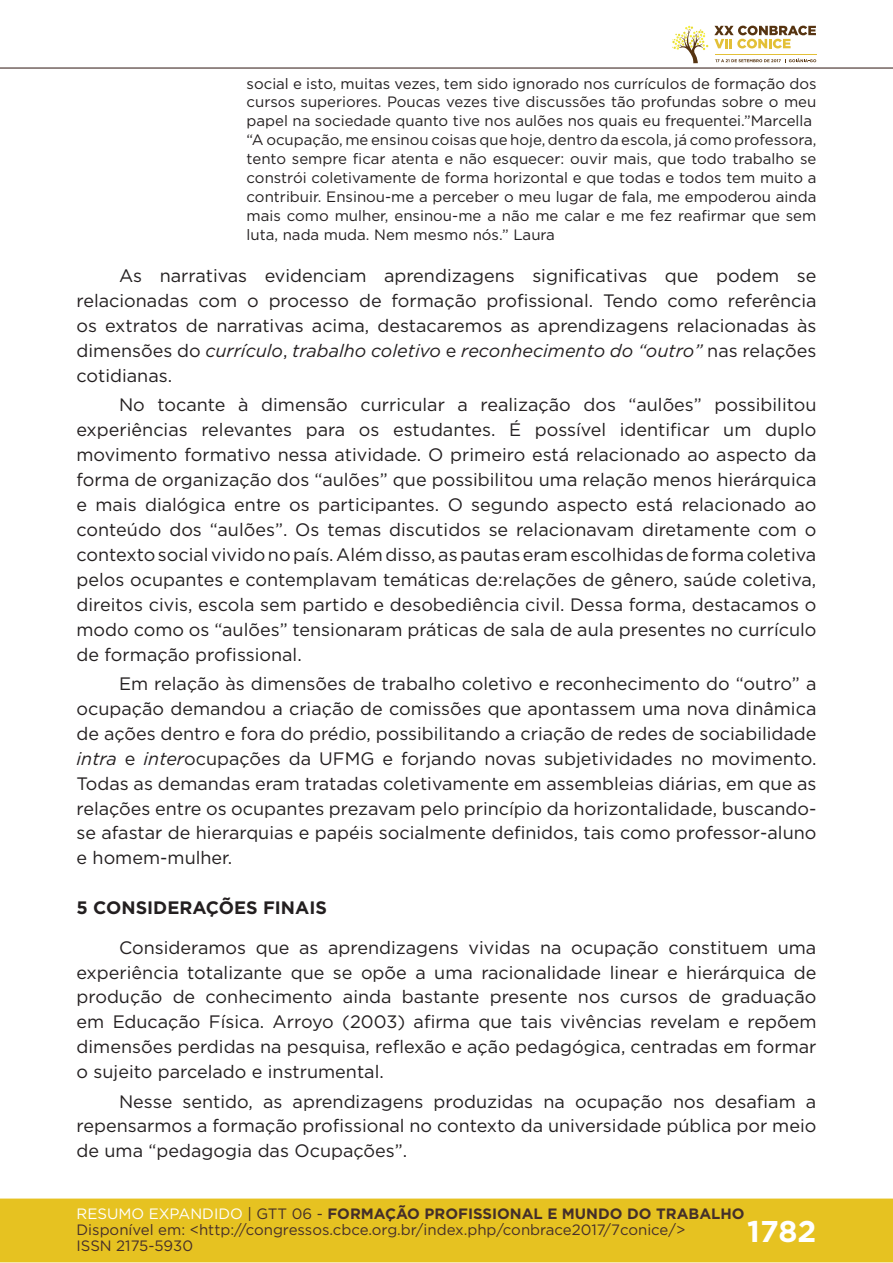
<style>
.page{position:relative;width:893px;height:1263px;background:#fff}
.page>*{position:absolute;margin:0;border:0;box-sizing:border-box;transform-origin:0 0}
.t1{font:700 30px "Gotham";color:#fff}
.t2{font:18px/24.9px "Gotham";color:#231f20;text-align:justify}
.t3{font:700 18px "Gotham";color:#231f20}
.t4{font:15px/18.9px "Gotham";color:#231f20}
.t5{font:15px/16px "Gotham";color:#462f2a}
.s1{font-style:italic}
.s2{color:#fff}
.s3{color:#442f2a}
.s4{font-weight:700;color:#442f2a}
</style>
<div class="page">
<div style="left:0;top:1198px;width:893px;height:64px;background:#e6c221;border:2px solid #e6c221"></div>
<hr style="left:0;top:67px;width:893px;height:2px;background:#442f2a">
<svg style="left:672px;top:26px;width:144px;height:37px"></svg>
<p class="t4" style="left:247px;top:73px;width:571px">social e isto, muitas vezes, tem sido ignorado nos currículos de formação dos cursos superiores. Poucas vezes tive discussões tão profundas sobre o meu papel na sociedade quanto tive nos aulões nos quais eu frequentei.”Marcella “A ocupação, me ensinou coisas que hoje, dentro da escola, já como professora, tento sempre ficar atenta e não esquecer: ouvir mais, que todo trabalho se constrói coletivamente de forma horizontal e que todas e todos tem muito a contribuir. Ensinou-me a perceber o meu lugar de fala, me empoderou ainda mais como mulher, ensinou-me a não me calar e me fez reafirmar que sem luta, nada muda. Nem mesmo nós.” Laura</p>
<p class="t2" style="left:77px;top:263px;width:741px;text-indent:43px">As narrativas evidenciam aprendizagens significativas que podem se relacionadas com o processo de formação profissional. Tendo como referência os extratos de narrativas acima, destacaremos as aprendizagens relacionadas às dimensões do <span class="s1">currículo</span>, <span class="s1">trabalho coletivo</span> e <span class="s1">reconhecimento do “outro”</span> nas relações cotidianas.</p>
<p class="t2" style="left:77px;top:392px;width:741px;text-indent:43px">No tocante à dimensão curricular a realização dos “aulões” possibilitou experiências relevantes para os estudantes. É possível identificar um duplo movimento formativo nessa atividade. O primeiro está relacionado ao aspecto da forma de organização dos “aulões” que possibilitou uma relação menos hierárquica e mais dialógica entre os participantes. O segundo aspecto está relacionado ao conteúdo dos “aulões”. Os temas discutidos se relacionavam diretamente com o contexto social vivido no país. Além disso, as pautas eram escolhidas de forma coletiva pelos ocupantes e contemplavam temáticas de:relações de gênero, saúde coletiva, direitos civis, escola sem partido e desobediência civil. Dessa forma, destacamos o modo como os “aulões” tensionaram práticas de sala de aula presentes no currículo de formação profissional.</p>
<p class="t2" style="left:77px;top:670px;width:741px;text-indent:43px">Em relação às dimensões de trabalho coletivo e reconhecimento do “outro” a ocupação demandou a criação de comissões que apontassem uma nova dinâmica de ações dentro e fora do prédio, possibilitando a criação de redes de sociabilidade <span class="s1">intra</span> e <span class="s1">inter</span>ocupações da UFMG e forjando novas subjetividades no movimento.<br>Todas as demandas eram tratadas coletivamente em assembleias diárias, em que as relações entre os ocupantes prezavam pelo princípio da horizontalidade, buscando&shy;se afastar de hierarquias e papéis socialmente definidos, tais como professor-aluno e homem-mulher.</p>
<p class="t3" style="left:77px;top:895px;width:252px">5 CONSIDERAÇÕES FINAIS</p>
<p class="t2" style="left:77px;top:934px;width:741px;text-indent:43px">Consideramos que as aprendizagens vividas na ocupação constituem uma experiência totalizante que se opõe a uma racionalidade linear e hierárquica de produção de conhecimento ainda bastante presente nos cursos de graduação em Educação Física. Arroyo (2003) afirma que tais vivências revelam e repõem dimensões perdidas na pesquisa, reflexão e ação pedagógica, centradas em formar o sujeito parcelado e instrumental.</p>
<p class="t2" style="left:77px;top:1088px;width:741px;text-indent:43px">Nesse sentido, as aprendizagens produzidas na ocupação nos desafiam a repensarmos a formação profissional no contexto da universidade pública por meio de uma “pedagogia das Ocupações”.</p>
<p class="t5" style="left:77px;top:1205px;width:670px"><span class="s2">RESUMO EXPANDIDO</span> <span class="s3">| GTT 06 -</span> <span class="s4">FORMAÇÃO PROFISSIONAL E MUNDO DO TRABALHO<br></span>Disponível em: &lt;http://congressos.cbce.org.br/index.php/conbrace2017/7conice/&gt;<br>ISSN 2175-5930</p>
<h1 class="t1" style="left:747px;top:1212px;width:71px">1782</h1>
</div>
